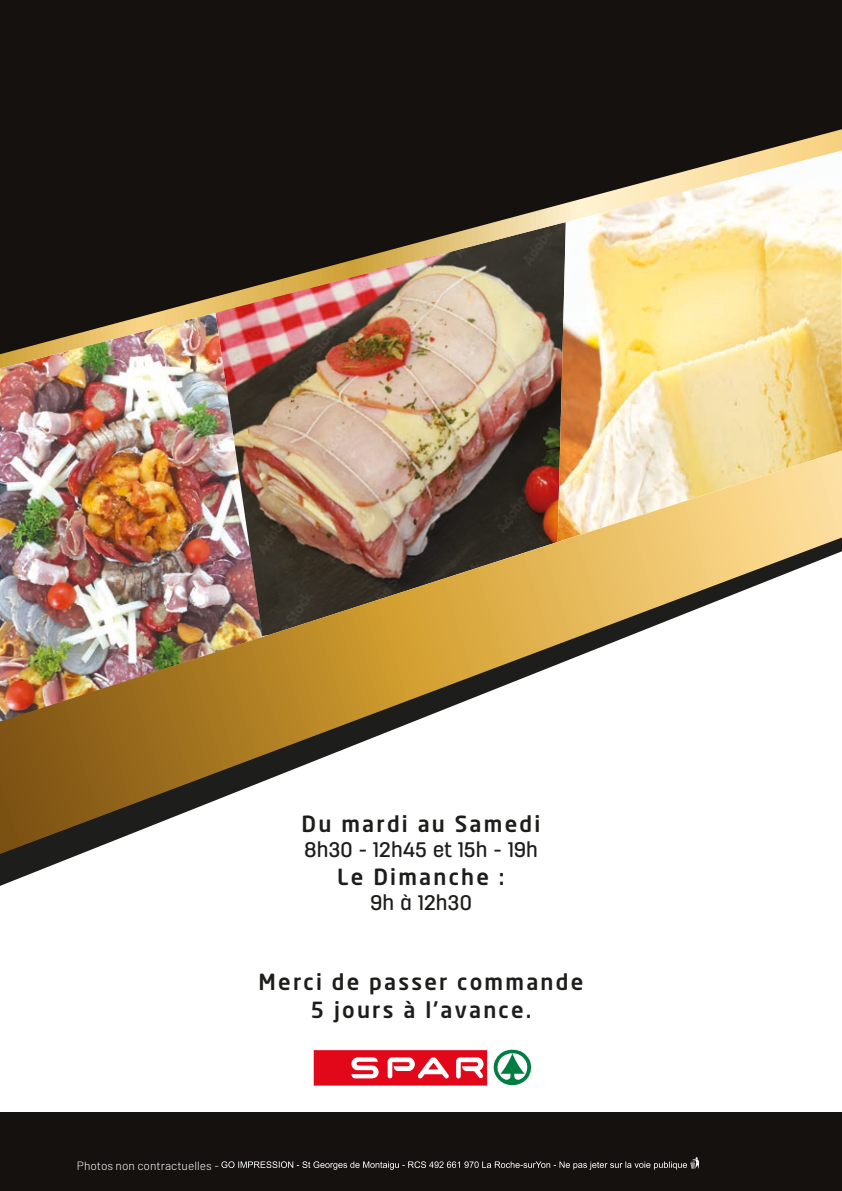
<style>
.page{position:relative;width:842px;height:1191px;background:#fff}
.page>*{position:absolute;margin:0;border:0;box-sizing:border-box;transform-origin:0 0}
.t1{font:22px/28px "Neo Sans Medium TR";letter-spacing:.1em;color:#1d1d1b;text-align:center}
.t2{font:500 21px "Antartida Rounded";color:#1d1d1b}
.t3{font:300 12px "Barlow";color:#fff}
</style>
<div class="page">
<svg style="left:0;top:854px;width:80px;height:32px"></svg>
<img style="left:0;top:368px;width:215px;height:82px">
<img style="left:215px;top:368px;width:343px;height:82px">
<img style="left:558px;top:368px;width:284px;height:82px">
<img style="left:0;top:354px;width:842px;height:14px">
<svg style="left:0;top:0;width:842px;height:354px;background:#534939"></svg>
<img style="left:0;top:450px;width:842px;height:404px">
<div style="left:0;top:1112px;width:842px;height:79px;background:#14110e"></div>
<div style="left:314px;top:1050px;width:173px;height:35px;background:#e20719"></div>
<svg style="left:493px;top:1049px;width:39px;height:37px"></svg>
<svg style="left:351px;top:1057px;width:28px;height:21px"></svg>
<svg style="left:388px;top:1057px;width:61px;height:21px"></svg>
<svg style="left:456px;top:1057px;width:28px;height:21px"></svg>
<svg style="left:221px;top:1157px;width:478px;height:12px"></svg>
<p class="t1" style="left:302px;top:809px;width:240px">Du mardi au Samedi</p>
<p class="t2" style="left:304px;top:837px;width:235px">8h30 - 12h45 et 15h - 19h</p>
<p class="t1" style="left:337px;top:862px;width:169px">Le Dimanche :</p>
<p class="t2" style="left:370px;top:891px;width:103px">9h à 12h30</p>
<p class="t1" style="left:259px;top:967px;width:326px">Merci de passer commande<br>5 jours à l’avance.</p>
<p class="t3" style="left:77px;top:1157px;width:144px">Photos non contractuelles -</p>
</div>
